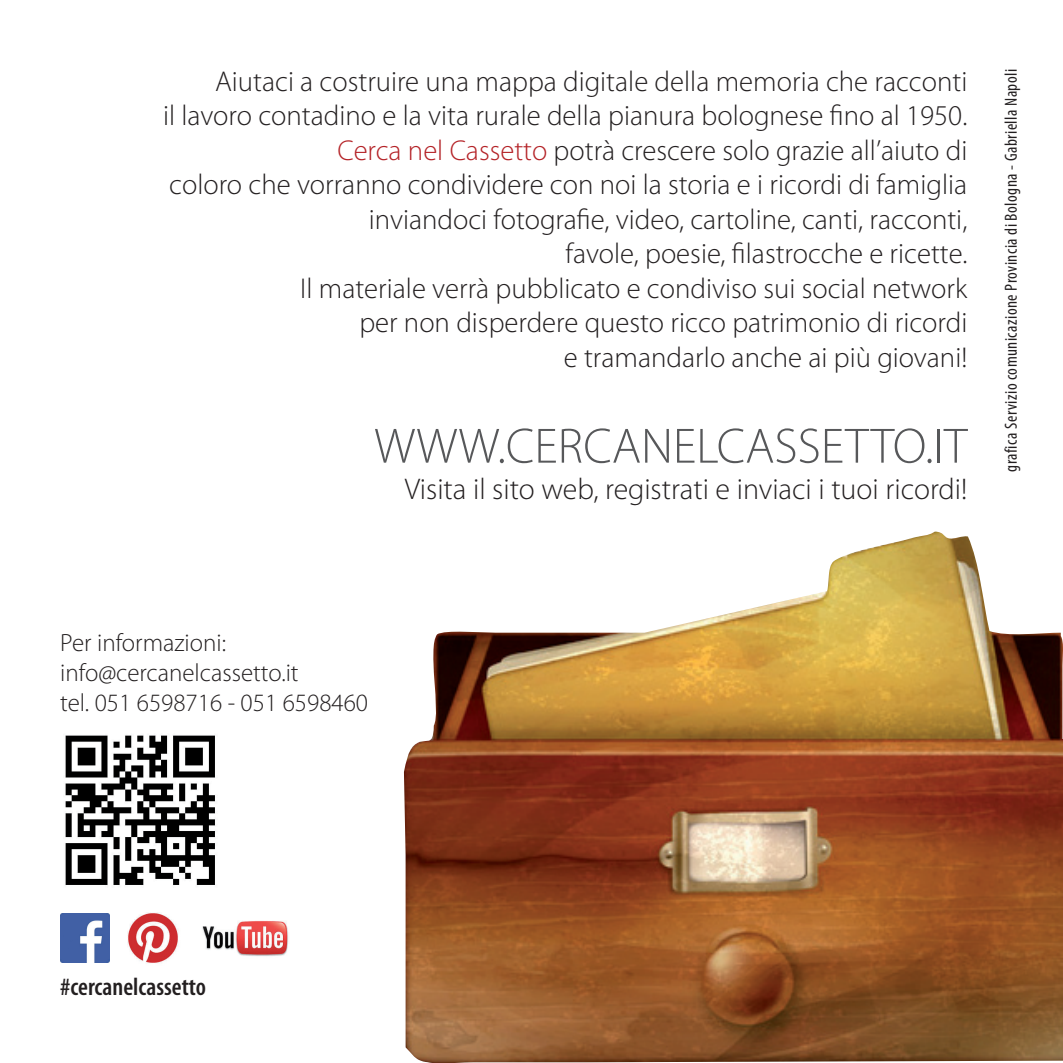
<style>
.page{position:relative;width:1063px;height:1063px;background:#fff}
.page>*{position:absolute;margin:0;border:0;box-sizing:border-box;transform-origin:0 0}
.t1{font:300 50px "Myriad Pro";color:#57585a}
.t2{font:300 30px "Myriad Pro";color:#231f20}
.t3{font:300 28.75px/34.5px "Myriad Pro";color:#231f20;text-align:right}
.t4{font:300 25px/30px "Myriad Pro";color:#231f20}
.t5{font:600 condensed 25px "Myriad Pro";color:#231f20}
.t6{font:condensed 17.5px "Myriad Pro";letter-spacing:.025em;color:#231f20}
.s1{color:#b42227}
</style>
<div class="page">
<img style="left:60px;top:913px;width:49px;height:49px">
<img style="left:127px;top:912px;width:51px;height:51px">
<img style="left:202px;top:921px;width:87px;height:35px">
<img style="left:65px;top:735px;width:151px;height:151px">
<img style="left:404px;top:531px;width:659px;height:532px">
<p class="t3" style="left:163px;top:64px;width:806px">Aiutaci a costruire una mappa digitale della memoria che racconti<br>il lavoro contadino e la vita rurale della pianura bolognese fino al 1950.<br><span class="s1">Cerca nel Cassetto</span> potrà crescere solo grazie all’aiuto di<br>coloro che vorranno condividere con noi la storia e i ricordi di famiglia inviandoci fotografie, video, cartoline, canti, racconti,<br>favole, poesie, filastrocche e ricette.<br>Il materiale verrà pubblicato e condiviso sui social network<br>per non disperdere questo ricco patrimonio di ricordi<br>e tramandarlo anche ai più giovani!</p>
<h1 class="t1" style="left:374px;top:416px;width:159px">WWW.CERCANELCASSETTO</h1>
<h1 class="t1" style="left:925px;top:416px;width:44px">.IT</h1>
<p class="t2" style="left:405px;top:471px;width:564px">Visita il sito web, registrati e inviaci i tuoi ricordi!</p>
<p class="t6" style="left:1001px;top:472px;width:404px;rotate:-90deg">grafica Servizio comunicazione Provincia di Bologna - Gabriella Napoli</p>
<p class="t4" style="left:60px;top:628px;width:309px">Per informazioni: info@cercanelcassetto.it<br>tel. 051 6598716 - 051 6598460</p>
<p class="t5" style="left:60px;top:971px;width:147px">#cercanelcassetto</p>
</div>
